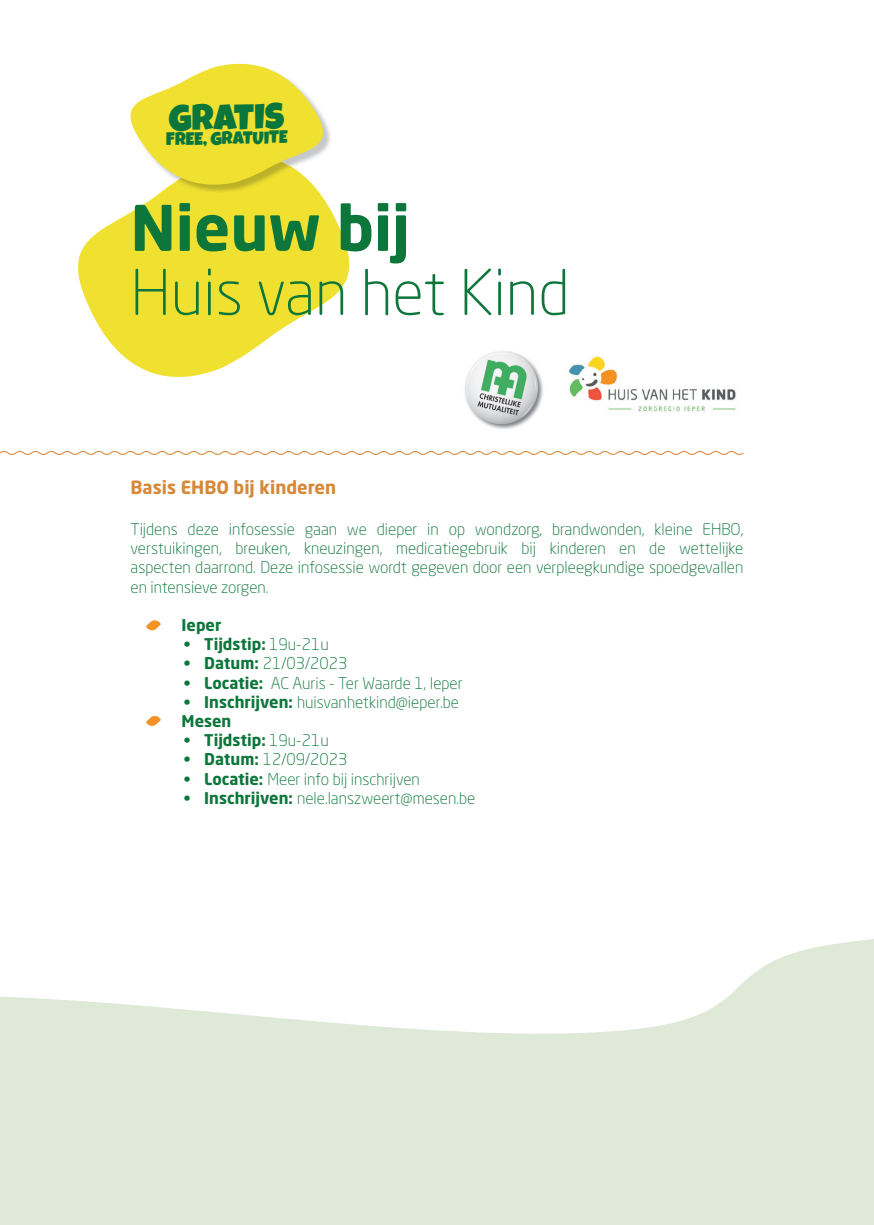
<style>
.page{position:relative;width:874px;height:1225px;background:#fff}
.page>*{position:absolute;margin:0;border:0;box-sizing:border-box;transform-origin:0 0}
.t1{font:300 62px "Neo Sans Std";color:#0d763b}
.t2{font:700 62px "Neo Sans Std";color:#0d763b}
.t3{font:36.4px "Luckiest Guy";color:#0b763c}
.t4{font:700 18px "Neo Sans Std";color:#d68938}
.t5{font:18px "Luckiest Guy";color:#0b763c}
.t6{font:300 16px/19.2px "Neo Sans Std";color:#0d763b;text-align:justify}
.t7{font:700 16px "Neo Sans Std";color:#0d763b}
.s1{font-weight:300}
.s2{font-weight:700}
</style>
<div class="page">
<svg style="left:0;top:939px;width:873px;height:286px;fill:#deead7"></svg>
<svg style="left:78px;top:194px;width:271px;height:183px;fill:#f0e131"></svg>
<svg style="left:0;top:451px;width:744px;height:4px"></svg>
<img style="left:569px;top:356px;width:167px;height:56px">
<svg style="left:146px;top:620px;width:15px;height:10px"></svg>
<svg style="left:146px;top:716px;width:15px;height:10px"></svg>
<img style="left:465px;top:351px;width:78px;height:78px">
<img style="left:320px;top:117px;width:11px;height:77px">
<img style="left:159px;top:185px;width:161px;height:9px">
<svg style="left:130px;top:63px;width:193px;height:122px"></svg>
<h2 class="t3" style="left:168px;top:94px;width:117px;rotate:-1deg">GRATIS</h2>
<p class="t5" style="left:166px;top:127px;width:123px;rotate:-1deg">FREE, GRATUITE</p>
<h1 class="t2" style="left:130px;top:188px;width:281px">Nieuw bij</h1>
<h1 class="t1" style="left:130px;top:255px;width:440px">Huis van het Kind</h1>
<p class="t4" style="left:130px;top:476px;width:207px">Basis EHBO bij kinderen</p>
<p class="t6" style="left:130px;top:519px;width:614px">Tijdens deze infosessie gaan we dieper in op wondzorg, brandwonden, kleine EHBO, verstuikingen, breuken, kneuzingen, medicatiegebruik bij kinderen en de wettelijke aspecten daarrond. Deze infosessie wordt gegeven door een verpleegkundige spoedgevallen en intensieve zorgen.</p>
<p class="t7" style="left:150px;top:615px;width:73px">• Ieper</p>
<p class="t7" style="left:184px;top:634px;width:146px">• Tijdstip: <span class="s1">19u-21u</span></p>
<p class="t6" style="left:184px;top:654px;width:165px"><span class="s2">• Datum:</span> 21/03/2023</p>
<p class="t6" style="left:184px;top:673px;width:280px"><span class="s2">• Locatie:</span> AC Auris - Ter Waarde 1, Ieper</p>
<p class="t6" style="left:184px;top:692px;width:276px"><span class="s2">• Inschrijven:</span> huisvanhetkind@ieper.be</p>
<p class="t7" style="left:150px;top:711px;width:83px">• Mesen</p>
<p class="t7" style="left:184px;top:730px;width:146px">• Tijdstip: <span class="s1">19u-21u</span></p>
<p class="t6" style="left:184px;top:750px;width:165px"><span class="s2">• Datum:</span> 12/09/2023</p>
<p class="t6" style="left:184px;top:769px;width:237px"><span class="s2">• Locatie:</span> Meer info bij inschrijven</p>
<p class="t6" style="left:184px;top:788px;width:293px"><span class="s2">• Inschrijven:</span> nele.lanszweert@mesen.be</p>
</div>
